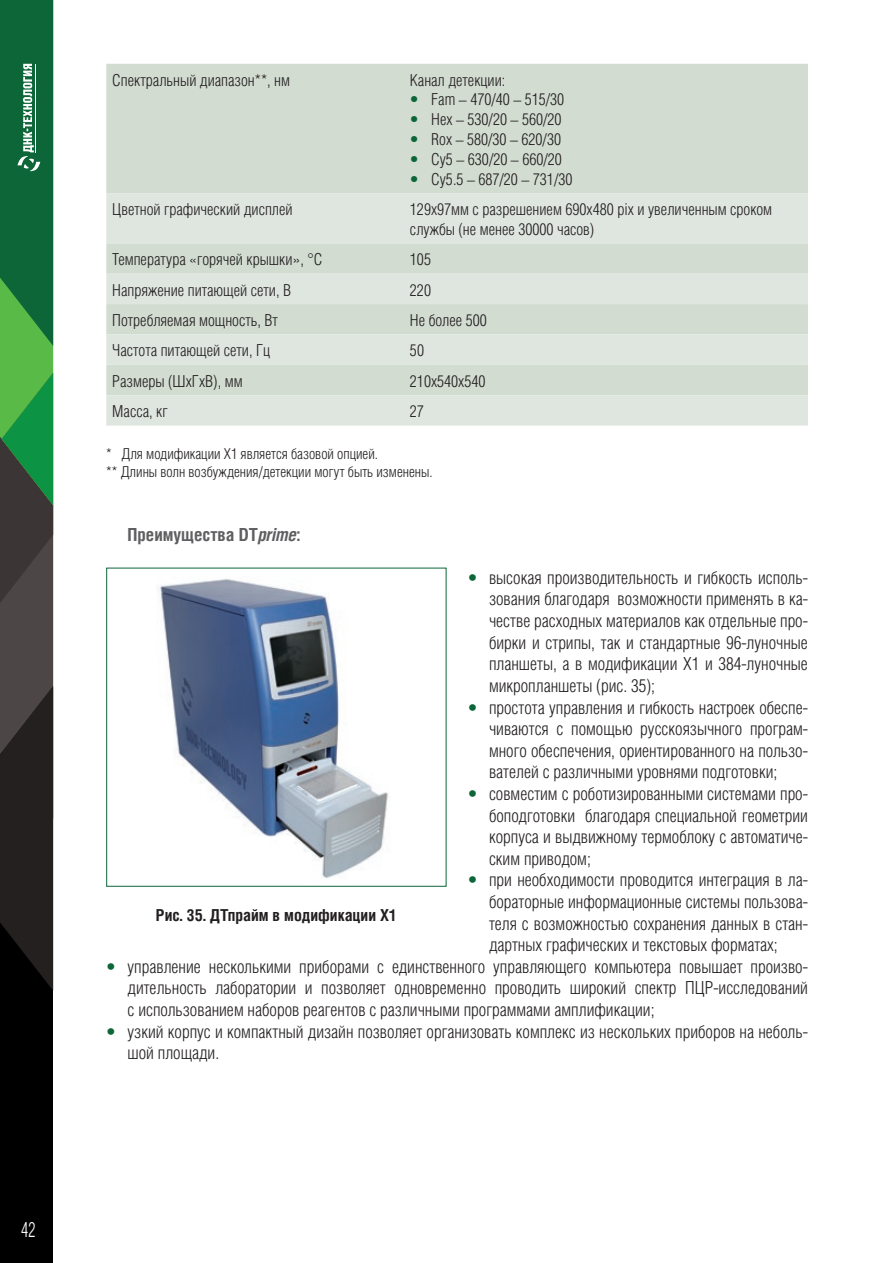
<style>
.page{position:relative;width:893px;height:1263px;background:#fff}
.page>*{position:absolute;margin:0;border:0;box-sizing:border-box;transform-origin:0 0}
.t1{font:21px "Helios Cond Light C";color:#fff;scale:.8 1}
.t2{font:18px/21.6px "Helios Cond Light C";color:#231f20;text-align:justify}
.t3{font:700 18px "Helios Cond C";color:#5f5f62}
.t4{font:16.5px/19.8px "Helios Cond Light C";color:#231f20}
.t5{font:700 16.5px "Helios Cond C";color:#231f20}
.t6{font:15px/18px "Helios Cond Light C";color:#231f20}
.s1{font-family:"Helios Cond C";font-weight:700;color:#0c6638}
.s2{font-style:italic}
</style>
<div class="page">
<div style="left:0;top:0;width:53px;height:1263px;background:#000"></div>
<svg style="left:0;top:0;width:53px;height:990px;background:#2a5536"></svg>
<div style="left:106px;top:64px;width:702px;height:129px;background:#d2dcd1"></div>
<svg style="left:106px;top:193px;width:702px;height:233px;background:#dae2d9"></svg>
<img style="left:158px;top:579px;width:230px;height:300px">
<div style="left:106px;top:568px;width:340px;height:319px;border:1px solid #0c6638"></div>
<p class="t1" style="left:21px;top:1218px;width:19px">42</p>
<p class="t4" style="left:112px;top:70px;width:179px">Спектральный диапазон**, нм</p>
<p class="t4" style="left:410px;top:70px;width:97px">Канал детекции:</p>
<p class="t4" style="left:410px;top:90px;width:156px"><span class="s1">•</span> Fam – 470/40 – 515/30</p>
<p class="t4" style="left:410px;top:109px;width:153px"><span class="s1">•</span> Hex – 530/20 – 560/20</p>
<p class="t4" style="left:410px;top:129px;width:153px"><span class="s1">•</span> Rox – 580/30 – 620/30</p>
<p class="t4" style="left:410px;top:149px;width:153px"><span class="s1">•</span> Cy5 – 630/20 – 660/20</p>
<p class="t4" style="left:410px;top:169px;width:164px"><span class="s1">•</span> Cy5.5 – 687/20 – 731/30</p>
<p class="t4" style="left:112px;top:199px;width:182px">Цветной графический дисплей</p>
<p class="t4" style="left:410px;top:199px;width:364px">129х97мм с разрешением 690х480 pix и увеличенным сроком службы (не менее 30000 часов)</p>
<p class="t4" style="left:112px;top:249px;width:212px">Температура «горячей крышки», °С</p>
<p class="t4" style="left:410px;top:249px;width:23px">105</p>
<p class="t4" style="left:112px;top:280px;width:180px">Напряжение питающей сети, В</p>
<p class="t4" style="left:410px;top:280px;width:23px">220</p>
<p class="t4" style="left:112px;top:310px;width:167px">Потребляемая мощность, Вт</p>
<p class="t4" style="left:410px;top:310px;width:78px">Не более 500</p>
<p class="t4" style="left:112px;top:341px;width:159px">Частота питающей сети, Гц</p>
<p class="t4" style="left:410px;top:341px;width:16px">50</p>
<p class="t4" style="left:112px;top:371px;width:132px">Размеры (ШхГхВ), мм</p>
<p class="t4" style="left:410px;top:371px;width:77px">210х540х540</p>
<p class="t4" style="left:112px;top:401px;width:57px">Масса, кг</p>
<p class="t4" style="left:410px;top:401px;width:16px">27</p>
<p class="t6" style="left:106px;top:445px;width:328px">* Для модификации X1 является базовой опцией.<br>** Длины волн возбуждения/детекции могут быть изменены.</p>
<p class="t3" style="left:128px;top:523px;width:174px">Преимущества DT<span class="s2">prime</span>:</p>
<p class="t2" style="left:489px;top:567px;width:320px;text-indent:-21px"><span class="s1">•</span> высокая производительность и гибкость исполь&shy;зования благодаря возможности применять в ка&shy;честве расходных материалов как отдельные про&shy;бирки и стрипы, так и стандартные 96-луночные планшеты, а в модификации Х1 и 384-луночные микропланшеты (рис. 35);</p>
<p class="t2" style="left:489px;top:696px;width:320px;text-indent:-21px"><span class="s1">•</span> простота управления и гибкость настроек обеспе&shy;чиваются с помощью русскоязычного програм&shy;много обеспечения, ориентированного на пользо&shy;вателей с различными уровнями подготовки;</p>
<p class="t2" style="left:489px;top:783px;width:320px;text-indent:-21px"><span class="s1">•</span> совместим с роботизированными системами про&shy;боподготовки благодаря специальной геометрии корпуса и выдвижному термоблоку с автоматиче&shy;ским приводом;</p>
<p class="t2" style="left:489px;top:869px;width:320px;text-indent:-21px"><span class="s1">•</span> при необходимости проводится интеграция в ла&shy;бораторные информационные системы пользова&shy;теля с возможностью сохранения данных в стан&shy;дартных графических и текстовых форматах;</p>
<p class="t2" style="left:128px;top:955px;width:682px;text-indent:-21px"><span class="s1">•</span> управление несколькими приборами с единственного управляющего компьютера повышает произво&shy;дительность лаборатории и позволяет одновременно проводить широкий спектр ПЦР-исследований с использованием наборов реагентов с различными программами амплификации;</p>
<p class="t2" style="left:128px;top:1020px;width:682px;text-indent:-21px"><span class="s1">•</span> узкий корпус и компактный дизайн позволяет организовать комплекс из нескольких приборов на неболь&shy;шой площади.</p>
<p class="t5" style="left:156px;top:905px;width:243px">Рис. 35. ДТпрайм в модификации Х1</p>
</div>
